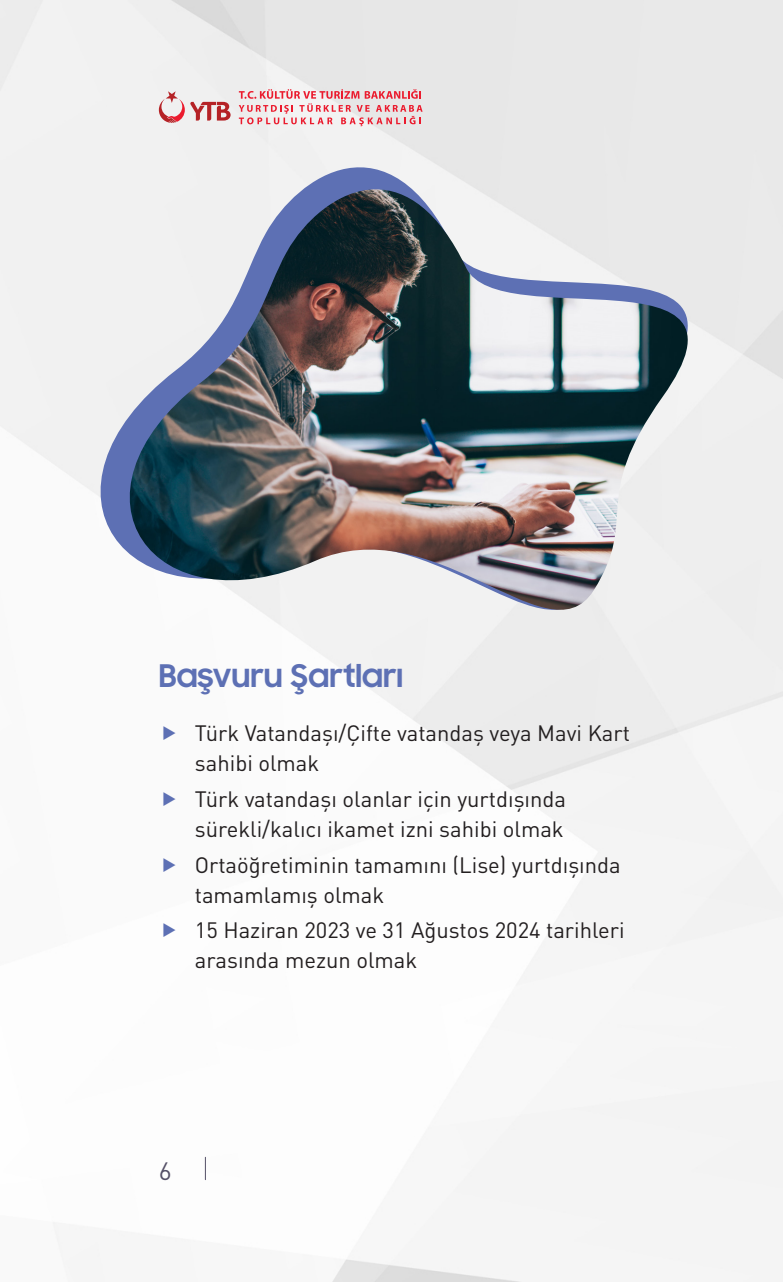
<style>
.page{position:relative;width:783px;height:1282px;background:#fff}
.page>*{position:absolute;margin:0;border:0;box-sizing:border-box;transform-origin:0 0}
.t1{font:700 31.2px "Samsung Sharp Sans";color:#5d70b4}
.t2{font:24.8px "DIN Pro";color:#544f66}
.t3{font:22px/30px "DIN Pro";color:#231f20}
</style>
<div class="page">
<img style="left:0;top:0;width:782px;height:1281px">
<svg style="left:23px;top:111px;width:751px;height:553px;fill:#f0f0f0"></svg>
<img style="left:128px;top:189px;width:561px;height:422px">
<svg style="left:159px;top:91px;width:71px;height:32px"></svg>
<svg style="left:239px;top:89px;width:183px;height:37px"></svg>
<svg style="left:205px;top:1157px;width:1px;height:22px"></svg>
<svg style="left:163px;top:726px;width:12px;height:14px"></svg>
<svg style="left:163px;top:791px;width:12px;height:14px"></svg>
<svg style="left:163px;top:857px;width:12px;height:14px"></svg>
<svg style="left:163px;top:923px;width:12px;height:14px"></svg>
<p class="t1" style="left:159px;top:652px;width:246px">Başvuru Şartları</p>
<p class="t3" style="left:195px;top:717px;width:436px">Türk Vatandaşı/Çifte vatandaş veya Mavi Kart sahibi olmak</p>
<p class="t3" style="left:195px;top:783px;width:372px">Türk vatandaşı olanlar için yurtdışında sürekli/kalıcı ikamet izni sahibi olmak</p>
<p class="t3" style="left:195px;top:849px;width:427px">Ortaöğretiminin tamamını (Lise) yurtdışında tamamlamış olmak</p>
<p class="t3" style="left:195px;top:914px;width:431px">15 Haziran 2023 ve 31 Ağustos 2024 tarihleri arasında mezun olmak</p>
<p class="t2" style="left:159px;top:1154px;width:14px">6</p>
</div>
